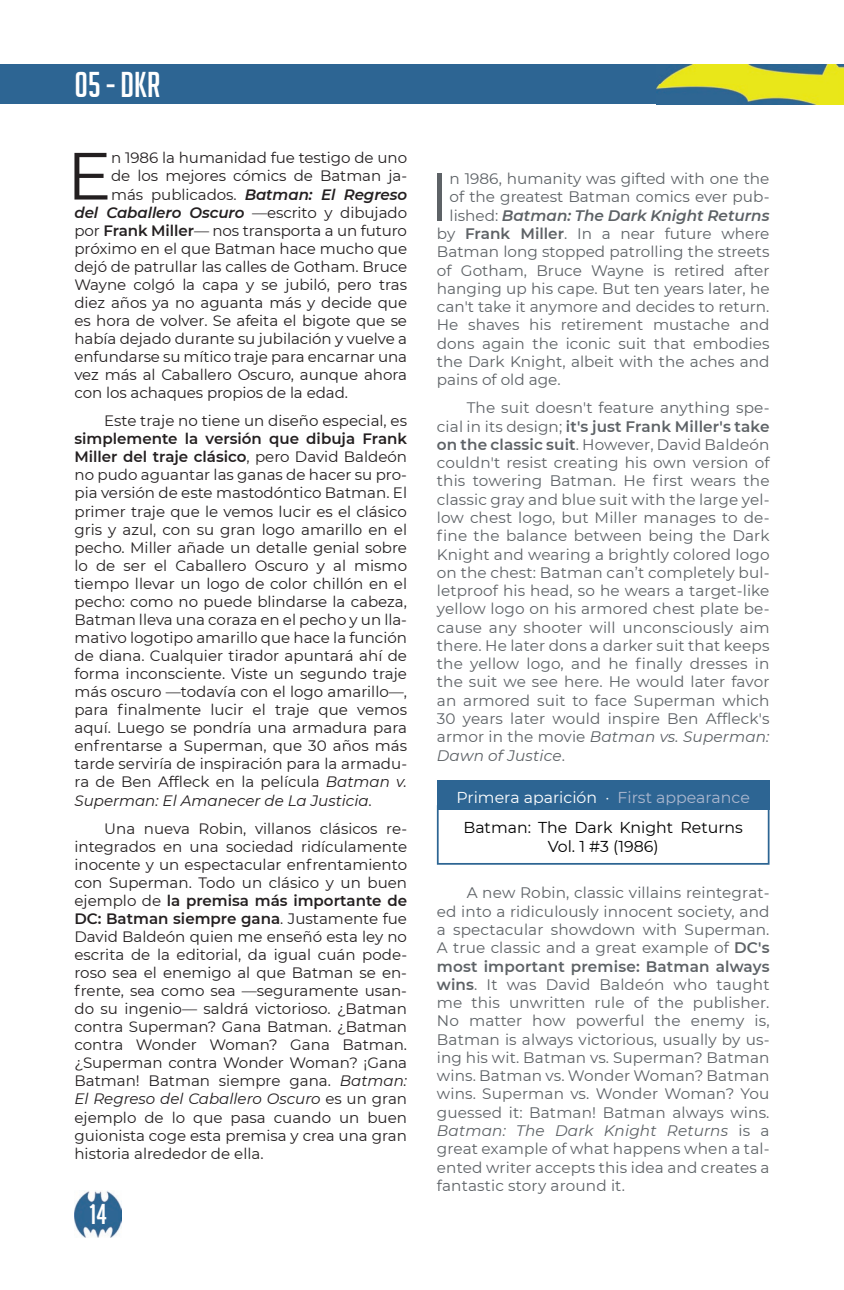
<style>
.page{position:relative;width:844px;height:1290px;background:#fff}
.page>*{position:absolute;margin:0;border:0;box-sizing:border-box;transform-origin:0 0}
.t1{font:67.38px "Montserrat";color:#5d6266}
.t2{font:66.67px "Montserrat";color:#231f20}
.t3{font:35px "Big Noodle Titling";color:#fff}
.t4{font:28px "Big Noodle Titling";color:#fff}
.t5{font:15.75px/30.3px "Montserrat";color:#000;text-align:center}
.t6{font:15.22px/18.2px "Montserrat";color:#5d6266;text-align:justify}
.t7{font:italic 600 15.22px "Montserrat";color:#5d6266}
.t8{font:15.05px/18px "Montserrat";letter-spacing:-.005em;color:#231f20;text-align:justify}
.t9{font:italic 600 15.05px "Montserrat";letter-spacing:-.005em;color:#231f20}
.s1{font-weight:400;font-style:normal}
.s2{font-weight:600}
.s3{font-style:italic}
.s4{color:#fff}
.s5{color:#adb8cf}
</style>
<div class="page">
<div style="left:0;top:64px;width:843px;height:40px;background:#2d6593"></div>
<img style="left:74px;top:1191px;width:48px;height:47px">
<img style="left:656px;top:64px;width:187px;height:40px">
<div style="left:437px;top:780px;width:332px;height:30px;background:#2d6593"></div>
<svg style="left:437px;top:810px;width:332px;height:55px"></svg>
<h3 class="t3" style="left:74px;top:66px;width:87px">05 - DKR</h3>
<h2 class="t2" style="left:67px;top:130px;width:46px">E</h2>
<p class="t8" style="left:111px;top:148px;width:297px">n 1986 la humanidad fue testigo de uno</p>
<p class="t8" style="left:111px;top:167px;width:297px">de los mejores cómics de Batman ja-</p>
<p class="t9" style="left:111px;top:183px;width:297px"><span class="s1">más publicados.</span> Batman: El Regreso</p>
<p class="t9" style="left:74px;top:202px;width:334px">del Caballero Oscuro <span class="s1">—escrito y dibujado</span></p>
<p class="t8" style="left:74px;top:221px;width:334px">por <span class="s2">Frank Miller</span>— nos transporta a un futuro</p>
<p class="t8" style="left:74px;top:239px;width:334px">próximo en el que Batman hace mucho que</p>
<p class="t8" style="left:74px;top:257px;width:334px">dejó de patrullar las calles de Gotham. Bruce</p>
<p class="t8" style="left:74px;top:275px;width:334px">Wayne colgó la capa y se jubiló, pero tras</p>
<p class="t8" style="left:74px;top:293px;width:334px">diez años ya no aguanta más y decide que</p>
<p class="t8" style="left:74px;top:311px;width:334px">es hora de volver. Se afeita el bigote que se</p>
<p class="t8" style="left:74px;top:329px;width:334px">había dejado durante su jubilación y vuelve a</p>
<p class="t8" style="left:74px;top:347px;width:334px">enfundarse su mítico traje para encarnar una</p>
<p class="t8" style="left:74px;top:365px;width:334px">vez más al Caballero Oscuro, aunque ahora</p>
<p class="t8" style="left:74px;top:383px;width:275px">con los achaques propios de la edad.</p>
<p class="t8" style="left:104px;top:411px;width:304px">Este traje no tiene un diseño especial, es</p>
<p class="t8" style="left:74px;top:429px;width:334px"><span class="s2">simplemente la versión que dibuja Frank Miller del traje clásico</span>, pero David Baldeón no pudo aguantar las ganas de hacer su pro&shy;pia versión de este mastodóntico Batman. El primer traje que le vemos lucir es el clásico gris y azul, con su gran logo amarillo en el pecho. Miller añade un detalle genial sobre lo de ser el Caballero Oscuro y al mismo tiempo llevar un logo de color chillón en el pecho: como no puede blindarse la cabeza, Batman lleva una coraza en el pecho y un lla&shy;mativo logotipo amarillo que hace la función de diana. Cualquier tirador apuntará ahí de forma inconsciente. Viste un segundo traje más oscuro —todavía con el logo amarillo—, para finalmente lucir el traje que vemos aquí. Luego se pondría una armadura para enfrentarse a Superman, que 30 años más tarde serviría de inspiración para la armadu&shy;ra de Ben Affleck en la película <span class="s3">Batman v.<br>Superman: El Amanecer de La Justicia</span>.</p>
<p class="t8" style="left:74px;top:818px;width:334px;text-indent:30px">Una nueva Robin, villanos clásicos re&shy;integrados en una sociedad ridículamente inocente y un espectacular enfrentamiento con Superman. Todo un clásico y un buen ejemplo de <span class="s2">la premisa más importante de DC: Batman siempre gana</span>. Justamente fue David Baldeón quien me enseñó esta ley no escrita de la editorial, da igual cuán pode&shy;roso sea el enemigo al que Batman se en&shy;frente, sea como sea —seguramente usan&shy;do su ingenio— saldrá victorioso. ¿Batman contra Superman? Gana Batman. ¿Batman contra Wonder Woman? Gana Batman. ¿Superman contra Wonder Woman? ¡Gana Batman! Batman siempre gana. <span class="s3">Batman:<br>El Regreso del Caballero Oscuro</span> es un gran ejemplo de lo que pasa cuando un buen guionista coge esta premisa y crea una gran historia alrededor de ella.</p>
<h3 class="t4" style="left:89px;top:1199px;width:19px">14</h3>
<h1 class="t1" style="left:429px;top:150px;width:22px">I</h1>
<p class="t6" style="left:449px;top:169px;width:321px">n 1986, humanity was gifted with one the</p>
<p class="t6" style="left:449px;top:187px;width:321px">of the greatest Batman comics ever pub-</p>
<p class="t7" style="left:449px;top:204px;width:321px"><span class="s1">lished:</span> Batman: The Dark Knight Returns</p>
<p class="t6" style="left:437px;top:224px;width:334px">by <span class="s2">Frank Miller</span>. In a near future where</p>
<p class="t6" style="left:437px;top:242px;width:334px">Batman long stopped patrolling the streets</p>
<p class="t6" style="left:437px;top:260px;width:334px">of Gotham, Bruce Wayne is retired after</p>
<p class="t6" style="left:437px;top:279px;width:334px">hanging up his cape. But ten years later, he</p>
<p class="t6" style="left:437px;top:297px;width:334px">can't take it anymore and decides to return.</p>
<p class="t6" style="left:437px;top:315px;width:334px">He shaves his retirement mustache and</p>
<p class="t6" style="left:437px;top:334px;width:334px">dons again the iconic suit that embodies</p>
<p class="t6" style="left:437px;top:352px;width:334px">the Dark Knight, albeit with the aches and</p>
<p class="t6" style="left:437px;top:370px;width:125px">pains of old age.</p>
<p class="t6" style="left:437px;top:398px;width:334px;text-indent:30px">The suit doesn't feature anything spe&shy;cial in its design; <span class="s2">it's just Frank Miller's take on the classic suit</span>. However, David Baldeón couldn't resist creating his own version of this towering Batman. He first wears the classic gray and blue suit with the large yel&shy;low chest logo, but Miller manages to de&shy;fine the balance between being the Dark Knight and wearing a brightly colored logo on the chest: Batman can’t completely bul&shy;letproof his head, so he wears a target-like yellow logo on his armored chest plate be&shy;cause any shooter will unconsciously aim there. He later dons a darker suit that keeps the yellow logo, and he finally dresses in the suit we see here. He would later favor an armored suit to face Superman which 30 years later would inspire Ben Affleck's armor in the movie <span class="s3">Batman vs. Superman:<br>Dawn of Justice</span>.</p>
<p class="t5" style="left:456px;top:781px;width:295px"><span class="s4">Primera aparición ·</span> <span class="s5">First appearance<br></span>Batman: The Dark Knight Returns</p>
<p class="t5" style="left:547px;top:831px;width:112px">Vol. 1 #3 (1986)</p>
<p class="t6" style="left:437px;top:883px;width:334px;text-indent:30px">A new Robin, classic villains reintegrat&shy;ed into a ridiculously innocent society, and a spectacular showdown with Superman.<br>A true classic and a great example of <span class="s2">DC's most important premise: Batman always wins</span>. It was David Baldeón who taught me this unwritten rule of the publisher.<br>No matter how powerful the enemy is, Batman is always victorious, usually by us&shy;ing his wit. Batman vs. Superman? Batman wins. Batman vs. Wonder Woman? Batman wins. Superman vs. Wonder Woman? You guessed it: Batman! Batman always wins.<br><span class="s3">Batman: The Dark Knight Returns</span> is a great example of what happens when a tal&shy;ented writer accepts this idea and creates a fantastic story around it.</p>
</div>
